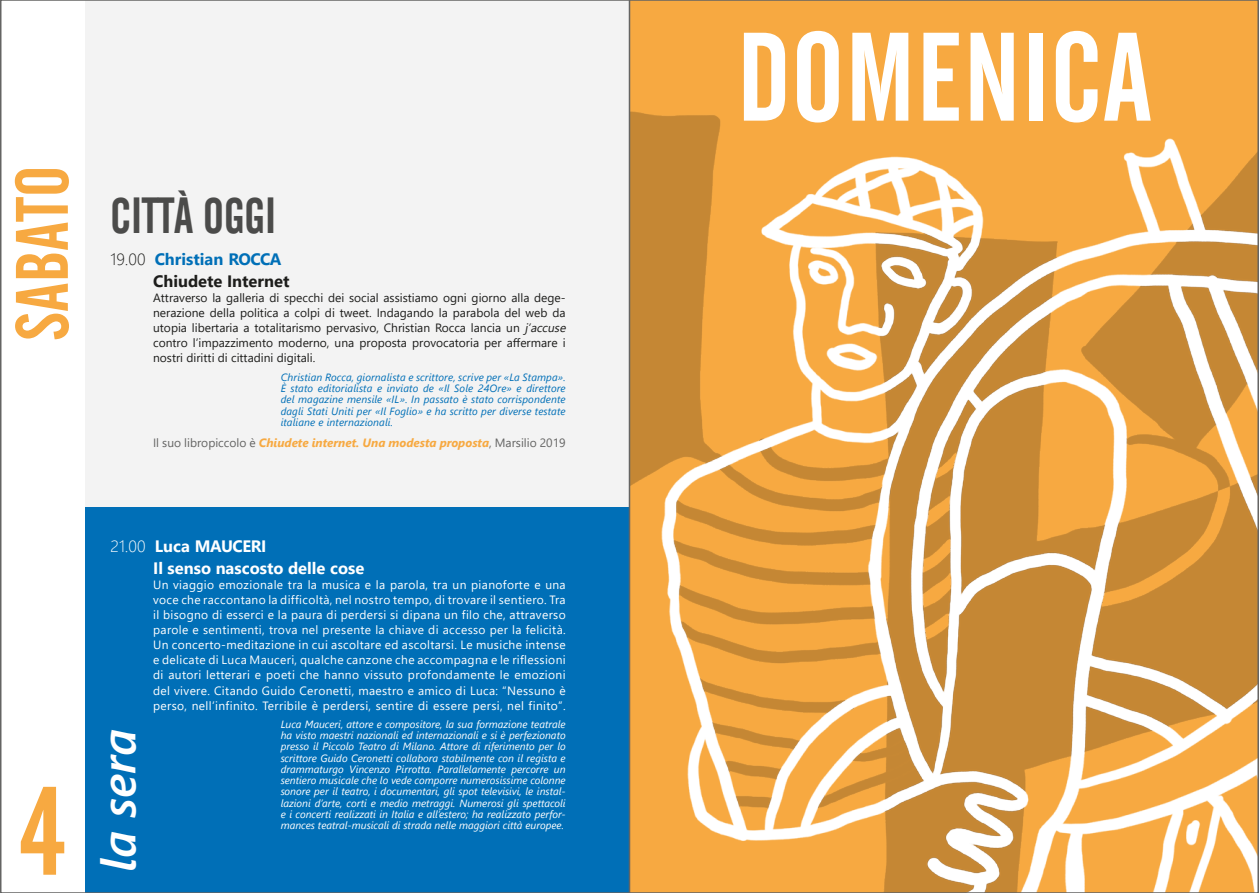
<style>
.page{position:relative;width:1259px;height:893px;background:#fff}
.page>*{position:absolute;margin:0;border:0;box-sizing:border-box;transform-origin:0 0}
.t1{font:124.5px "Alternate Gothic No 2 BT";letter-spacing:.01em;color:#fff}
.t2{font:124.5px "Alternate Gothic No 2 BT";color:#f7a941}
.t3{font:73.5px "Alternate Gothic No 2 BT";letter-spacing:.01em;color:#f7a941}
.t4{font:49.5px "Alternate Gothic No 2 BT";color:#4b4b4a}
.t5{font:italic 600 48px "Segoe UI";color:#fff}
.t6{font:700 16.5px/22.5px "Segoe UI";color:#fff}
.t7{font:700 16.5px/22.5px "Segoe UI";color:#1d1d1b}
.t8{font:12px/15px "Segoe UI";letter-spacing:.03em;color:#fff;text-align:justify}
.t9{font:12px/15px "Segoe UI";color:#1d1d1b}
.t10{font:italic 700 12px "Segoe UI";color:#f7a941}
.t11{font:italic 10.5px/11.2px "Segoe UI";color:#fff;text-align:justify}
.t12{font:italic 10.5px/11.2px "Segoe UI";letter-spacing:.01em;color:#006fb7;text-align:justify}
.s1{font-weight:300}
.s2{color:#006fb7}
.s3{font-style:italic}
.s4{font-weight:400;font-style:normal;color:#646463}
</style>
<div class="page">
<div style="left:85px;top:0;width:545px;height:893px;background:#f3f3f3"></div>
<div style="left:85px;top:507px;width:545px;height:386px;background:#006fb7"></div>
<img style="left:630px;top:3px;width:626px;height:887px">
<hr style="left:629px;top:0;width:1px;height:893px;background:#646463">
<h2 class="t3" style="left:1px;top:341px;width:177px;rotate:-90deg">SABATO</h2>
<h3 class="t4" style="left:111px;top:188px;width:167px">CITTÀ OGGI</h3>
<h3 class="t7" style="left:153px;top:246px;width:138px;text-indent:-43px"><span class="s1">19.00</span> <span class="s2">Christian ROCCA<br></span>Chiudete Internet</h3>
<p class="t9" style="left:153px;top:289px;width:418px">Attraverso la galleria di specchi dei social assistiamo ogni giorno alla dege&shy;nerazione della politica a colpi di tweet. Indagando la parabola del web da utopia libertaria a totalitarismo pervasivo, Christian Rocca lancia un <span class="s3">j’accuse </span>contro l’impazzimento moderno, una proposta provocatoria per affermare i nostri diritti di cittadini digitali.</p>
<p class="t12" style="left:281px;top:370px;width:286px">Christian Rocca, giornalista e scrittore, scrive per «La Stampa».<br>È stato editorialista e inviato de «Il Sole 24Ore» e direttore del magazine mensile «IL». In passato è stato corrispondente dagli Stati Uniti per «Il Foglio» e ha scritto per diverse testate italiane e internazionali.</p>
<p class="t10" style="left:153px;top:431px;width:414px"><span class="s4">Il suo libropiccolo è</span> Chiudete internet. Una modesta proposta<span class="s4">, Marsilio 2019</span></p>
<h1 class="t2" style="left:18px;top:762px;width:51px">4</h1>
<h3 class="t6" style="left:153px;top:534px;width:213px;text-indent:-43px"><span class="s1">21.00</span> Luca MAUCERI<br>Il senso nascosto delle cose</h3>
<p class="t8" style="left:153px;top:577px;width:414px">Un viaggio emozionale tra la musica e la parola, tra un pianoforte e una voce che raccontano la difficoltà, nel nostro tempo, di trovare il sentiero. Tra il bisogno di esserci e la paura di perdersi si dipana un filo che, attraverso parole e sentimenti, trova nel presente la chiave di accesso per la felicità.<br>Un concerto-meditazione in cui ascoltare ed ascoltarsi. Le musiche intense e delicate di Luca Mauceri, qualche canzone che accompagna e le riflessioni di autori letterari e poeti che hanno vissuto profondamente le emozioni del vivere. Citando Guido Ceronetti, maestro e amico di Luca: “Nessuno è perso, nell’infinito. Terribile è perdersi, sentire di essere persi, nel finito”.</p>
<p class="t11" style="left:281px;top:717px;width:286px">Luca Mauceri, attore e compositore, la sua formazione teatrale ha visto maestri nazionali ed internazionali e si è perfezionato presso il Piccolo Teatro di Milano. Attore di riferimento per lo scrittore Guido Ceronetti collabora stabilmente con il regista e drammaturgo Vincenzo Pirrotta. Parallelamente percorre un sentiero musicale che lo vede comporre numerosissime colonne sonore per il teatro, i documentari, gli spot televisivi, le instal&shy;lazioni d’arte, corti e medio metraggi. Numerosi gli spettacoli e i concerti realizzati in Italia e all’estero; ha realizzato perfor&shy;mances teatral-musicali di strada nelle maggiori città europee.</p>
<h3 class="t5" style="left:73px;top:872px;width:145px;rotate:-90deg">la sera</h3>
<h1 class="t1" style="left:737px;top:8px;width:416px">DOMENICA</h1>
</div>
